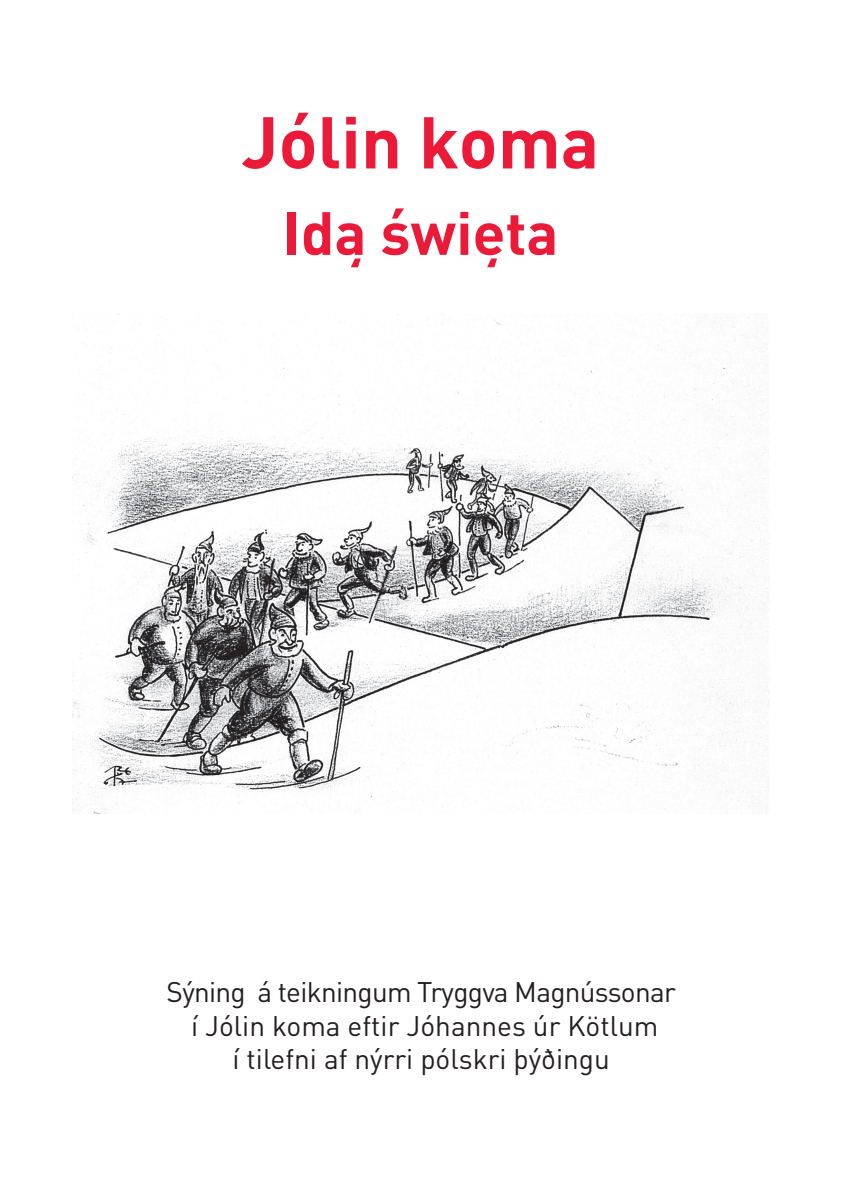
<style>
.page{position:relative;width:842px;height:1191px;background:#fff}
.page>*{position:absolute;margin:0;border:0;box-sizing:border-box;transform-origin:0 0}
.t1{font:700 72px "DIN Pro";color:#ec1a39}
.t2{font:700 60px "DIN Pro";color:#ec1a39}
.t3{font:28px/33.6px "DIN Pro";color:#231f20;text-align:center}
</style>
<div class="page">
<img style="left:72px;top:314px;width:697px;height:500px">
<h1 class="t1" style="left:242px;top:93px;width:359px">Jólin koma</h1>
<h2 class="t2" style="left:283px;top:192px;width:277px">Idą święta</h2>
<p class="t3" style="left:167px;top:974px;width:511px">Sýning á teikningum Tryggva Magnússonar í Jólin koma eftir Jóhannes úr Kötlum<br>í tilefni af nýrri pólskri þýðingu</p>
</div>
